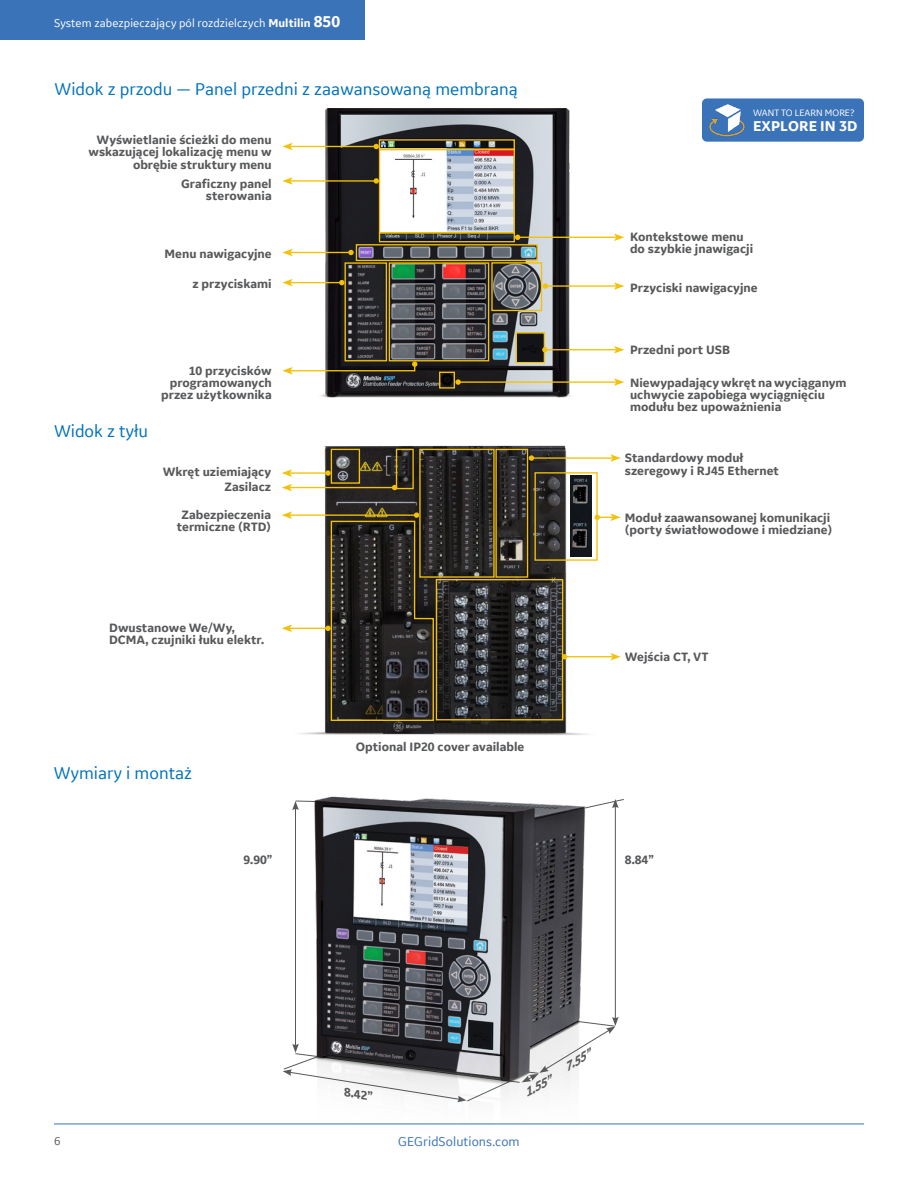
<style>
.page{position:relative;width:918px;height:1188px;background:#fff}
.page>*{position:absolute;margin:0;border:0;box-sizing:border-box;transform-origin:0 0}
.t1{font:18px "GE Inspira Sans";color:#0072bc}
.t2{font:700 15px "GE Inspira Sans";letter-spacing:.005em;color:#fff}
.t3{font:13.5px "GE Inspira Sans";letter-spacing:.005em;color:#3b73b9}
.t4{font:700 12.75px/12.1px "GE Inspira Sans";color:#58595b}
.t5{font:italic 700 12.75px "GE Inspira Sans";color:#58595b}
.t6{font:12px "GE Inspira Sans";letter-spacing:.005em;color:#fff}
.t7{font:12px "GE Inspira Sans";color:#58595b}
.t8{font:9.75px "GE Inspira Sans";letter-spacing:.005em;color:#fff}
.s1{font-weight:700}
.s2{font-weight:700;font-size:16.5px}
</style>
<div class="page">
<div style="left:0;top:0;width:365px;height:40px;background:#3b73b9"></div>
<hr style="left:54px;top:1124px;width:810px;height:1px;background:#3b73b9">
<img style="left:291px;top:108px;width:324px;height:290px">
<div style="left:379px;top:139px;width:136px;height:11px;border:1px solid #f3c108"></div>
<div style="left:379px;top:149px;width:136px;height:85px;border:1px solid #f3c108"></div>
<div style="left:379px;top:232px;width:136px;height:10px;border:1px solid #f3c108"></div>
<div style="left:356px;top:244px;width:182px;height:17px;border:1px solid #f3c108"></div>
<div style="left:345px;top:262px;width:42px;height:99px;border:1px solid #f3c108"></div>
<div style="left:389px;top:262px;width:100px;height:99px;border:1px solid #f3c108"></div>
<div style="left:491px;top:262px;width:51px;height:49px;border:1px solid #f3c108"></div>
<div style="left:516px;top:332px;width:29px;height:31px;border:1px solid #f3c108"></div>
<div style="left:439px;top:372px;width:16px;height:17px;border:1px solid #f3c108"></div>
<hr style="left:290px;top:180px;width:86px;height:2px;background:#f3c108">
<svg style="left:282px;top:177px;width:11px;height:8px"></svg>
<svg style="left:374px;top:178px;width:5px;height:6px"></svg>
<hr style="left:290px;top:146px;width:86px;height:1px;background:#f3c108">
<svg style="left:282px;top:143px;width:11px;height:7px"></svg>
<svg style="left:374px;top:144px;width:5px;height:5px"></svg>
<svg style="left:282px;top:361px;width:135px;height:13px"></svg>
<hr style="left:290px;top:252px;width:61px;height:1px;background:#f3c108">
<svg style="left:282px;top:249px;width:11px;height:7px"></svg>
<svg style="left:348px;top:250px;width:6px;height:5px"></svg>
<hr style="left:290px;top:282px;width:52px;height:1px;background:#f3c108">
<svg style="left:282px;top:279px;width:11px;height:7px"></svg>
<svg style="left:339px;top:280px;width:6px;height:5px"></svg>
<hr style="left:545px;top:349px;width:71px;height:1px;background:#f3c108">
<svg style="left:614px;top:346px;width:10px;height:7px"></svg>
<svg style="left:542px;top:347px;width:6px;height:5px"></svg>
<hr style="left:458px;top:381px;width:158px;height:2px;background:#f3c108">
<svg style="left:614px;top:378px;width:10px;height:8px"></svg>
<svg style="left:455px;top:379px;width:6px;height:6px"></svg>
<hr style="left:518px;top:237px;width:98px;height:1px;background:#f3c108">
<svg style="left:614px;top:234px;width:10px;height:7px"></svg>
<svg style="left:515px;top:235px;width:5px;height:5px"></svg>
<hr style="left:545px;top:285px;width:71px;height:2px;background:#f3c108">
<svg style="left:614px;top:282px;width:10px;height:8px"></svg>
<svg style="left:543px;top:283px;width:5px;height:6px"></svg>
<img style="left:291px;top:445px;width:317px;height:290px">
<div style="left:331px;top:449px;width:29px;height:35px;border:1px solid #f3c108"></div>
<div style="left:419px;top:449px;width:76px;height:129px;border:1px solid #f3c108"></div>
<div style="left:396px;top:449px;width:18px;height:40px;border:1px solid #f3c108"></div>
<div style="left:495px;top:449px;width:33px;height:129px;border:1px solid #f3c108"></div>
<div style="left:534px;top:472px;width:64px;height:89px;border:1px solid #f3c108"></div>
<div style="left:436px;top:579px;width:127px;height:141px;border:1px solid #f3c108"></div>
<hr style="left:290px;top:472px;width:38px;height:2px;background:#f3c108">
<svg style="left:282px;top:469px;width:10px;height:8px"></svg>
<svg style="left:325px;top:470px;width:6px;height:6px"></svg>
<hr style="left:290px;top:487px;width:105px;height:1px;background:#f3c108">
<svg style="left:282px;top:484px;width:10px;height:7px"></svg>
<svg style="left:392px;top:485px;width:5px;height:5px"></svg>
<hr style="left:290px;top:514px;width:127px;height:2px;background:#f3c108">
<svg style="left:282px;top:511px;width:10px;height:8px"></svg>
<hr style="left:290px;top:628px;width:38px;height:1px;background:#f3c108">
<svg style="left:282px;top:625px;width:10px;height:7px"></svg>
<svg style="left:325px;top:512px;width:110px;height:210px;background:#322f26"></svg>
<hr style="left:531px;top:457px;width:82px;height:2px;background:#f3c108">
<svg style="left:610px;top:454px;width:11px;height:8px"></svg>
<svg style="left:529px;top:455px;width:5px;height:6px"></svg>
<svg style="left:595px;top:514px;width:26px;height:7px"></svg>
<hr style="left:565px;top:656px;width:48px;height:1px;background:#f3c108">
<svg style="left:610px;top:653px;width:11px;height:8px"></svg>
<svg style="left:562px;top:654px;width:5px;height:5px"></svg>
<div style="left:702px;top:98px;width:162px;height:44px;background:#3b73b9;border-radius:5px"></div>
<img style="left:709px;top:104px;width:36px;height:32px">
<img style="left:571px;top:475px;width:20px;height:82px">
<hr style="left:615px;top:806px;width:1px;height:213px;background:#58595b">
<svg style="left:607px;top:799px;width:17px;height:21px"></svg>
<img style="left:280px;top:796px;width:327px;height:329px">
<p class="t6" style="left:54px;top:15px;width:288px">System zabezpieczający pól rozdzielczych <span class="s1">Multilin</span> <span class="s2">850</span></p>
<h1 class="t1" style="left:55px;top:78px;width:465px">Widok z przodu — Panel przedni z zaawansowaną membraną</h1>
<p class="t4" style="left:89px;top:134px;width:185px;text-align:right">Wyświetlanie ścieżki do menu wskazującej lokalizację menu w obrębie struktury menu</p>
<p class="t4" style="left:181px;top:177px;width:92px;text-align:right">Graficzny panel sterowania</p>
<p class="t4" style="left:165px;top:247px;width:109px">Menu nawigacyjne</p>
<p class="t4" style="left:193px;top:277px;width:81px">z przyciskami</p>
<h1 class="t1" style="left:54px;top:420px;width:96px">Widok z tyłu</h1>
<p class="t4" style="left:161px;top:365px;width:112px;text-align:right">10 przycisków programowanych przez użytkownika</p>
<p class="t4" style="left:163px;top:464px;width:110px;line-height:15.5px;text-align:right">Wkręt uziemiający<br>Zasilacz</p>
<p class="t4" style="left:177px;top:508px;width:96px;text-align:center">Zabezpieczenia termiczne (RTD)</p>
<p class="t4" style="left:109px;top:622px;width:156px">Dwustanowe We/Wy,<br>DCMA, czujniki łuku elektr.</p>
<h1 class="t1" style="left:54px;top:762px;width:140px">Wymiary i montaż</h1>
<p class="t4" style="left:356px;top:740px;width:170px">Optional IP20 cover available</p>
<p class="t8" style="left:753px;top:106px;width:103px">WANT TO LEARN MORE?</p>
<p class="t2" style="left:753px;top:116px;width:106px">EXPLORE IN 3D</p>
<p class="t4" style="left:630px;top:231px;width:125px">Kontekstowe menu do szybkie jnawigacji</p>
<p class="t4" style="left:630px;top:282px;width:129px">Przyciski nawigacyjne</p>
<p class="t4" style="left:630px;top:344px;width:102px">Przedni port USB</p>
<p class="t4" style="left:630px;top:376px;width:218px">Niewypadający wkręt na wyciąganym uchwycie zapobiega wyciągnięciu modułu bez upoważnienia</p>
<p class="t4" style="left:625px;top:451px;width:156px;line-height:13.4px">Standardowy moduł szeregowy i RJ45 Ethernet</p>
<p class="t4" style="left:625px;top:511px;width:209px">Moduł zaawansowanej komunikacji (porty światłowodowe i miedziane)</p>
<p class="t4" style="left:625px;top:651px;width:85px">Wejścia CT, VT</p>
<p class="t4" style="left:244px;top:854px;width:30px">9.90”</p>
<p class="t4" style="left:625px;top:854px;width:30px">8.84”</p>
<p class="t4" style="left:346px;top:1086px;width:30px;rotate:8deg">8.42”</p>
<p class="t5" style="left:521px;top:1086px;width:30px;rotate:-28deg">1.55”</p>
<p class="t7" style="left:54px;top:1133px;width:8px">6</p>
<p class="t3" style="left:398px;top:1133px;width:123px">GEGridSolutions.com</p>
<p class="t5" style="left:561px;top:1061px;width:30px;rotate:-31deg">7.55”</p>
</div>
